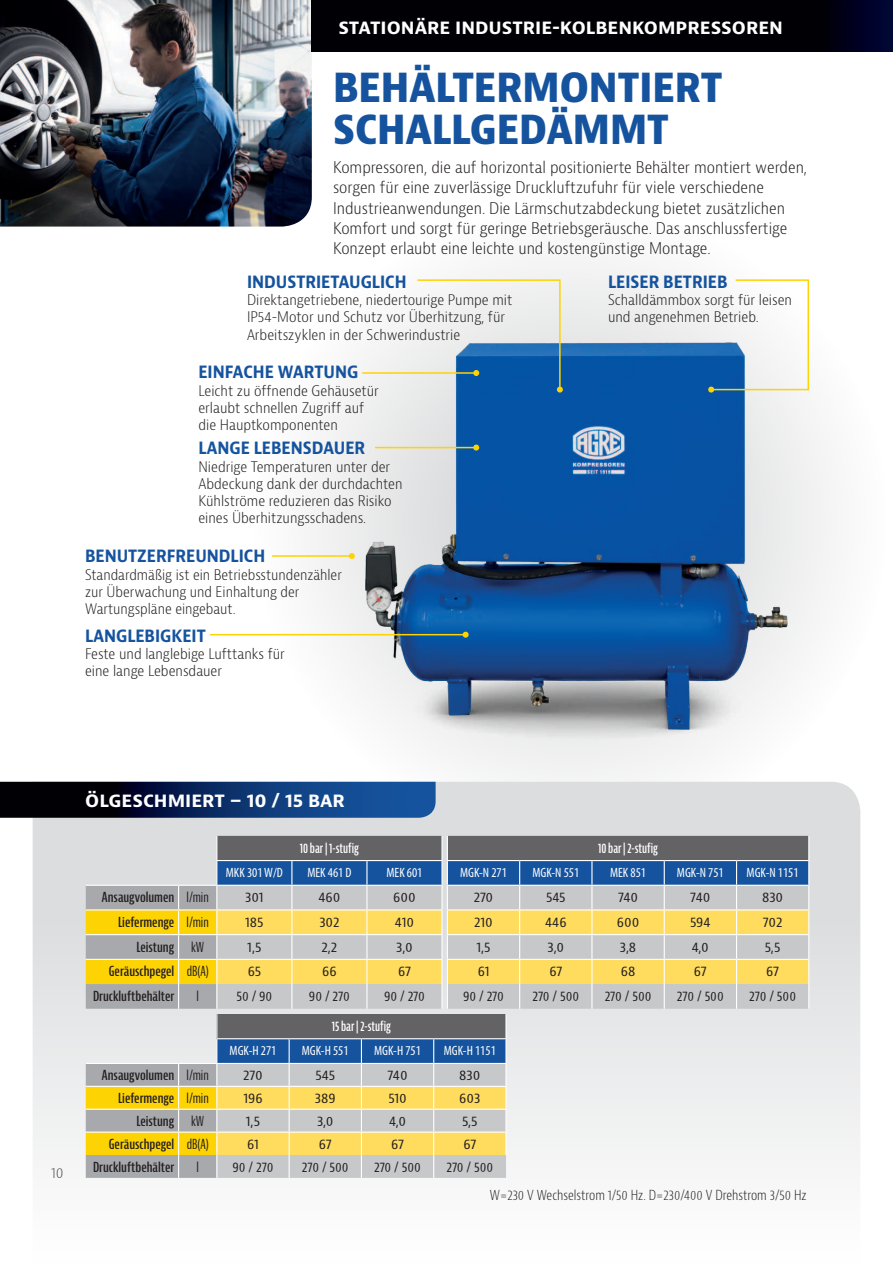
<style>
.page{position:relative;width:893px;height:1263px;background:#fff}
.page>*{position:absolute;margin:0;border:0;box-sizing:border-box;transform-origin:0 0}
.t1{font:800 condensed 39px/42px "Bernino Sans";color:#15539e}
.t2{font:700 18px "Bernino Sans";color:#fff}
.t3{font:700 condensed 16.5px "Bernina Sans";color:#15539e}
.t4{font:300 condensed 15.75px/20.2px "Bernina Sans";color:#231f20}
.t5{font:300 condensed 14.25px/17.2px "Bernina Sans";color:#231f20}
.t6{font:600 extra-condensed 13.5px "Bernina Sans";color:#231f20;scale:1.15 1}
.t7{font:condensed 13.5px "Bernina Sans";letter-spacing:-.005em;color:#231f20}
.t8{font:condensed 13.5px "Myriad Pro";color:#fff}
.t9{font:condensed 13.5px "Bernina Sans";letter-spacing:-.01em;color:#231f20}
.t10{font:300 condensed 13.5px "Bernina Sans";color:#231f20}
.t11{font:600 extra-condensed 13.5px "Bernina Sans";color:#fff}
.t12{font:extra-condensed 13.5px "Bernina Sans";color:#231f20;scale:1.12 1}
.s1{font-weight:400}
</style>
<div class="page">
<div style="left:254px;top:205px;width:633px;height:633px;background:#f7f7f7;border-radius:50%"></div>
<img style="left:0;top:0;width:312px;height:227px">
<svg style="left:312px;top:0;width:581px;height:51px;background:#000008"></svg>
<svg style="left:33px;top:782px;width:827px;height:396px;background:#e1e2e3"></svg>
<svg style="left:0;top:782px;width:436px;height:36px;background:#0b2956"></svg>
<img style="left:365px;top:342px;width:423px;height:400px">
<svg style="left:86px;top:836px;width:723px;height:342px;background:#c4c2ab"></svg>
<hr style="left:216px;top:1038px;width:73px;height:1px;background:#fff">
<hr style="left:289px;top:1038px;width:72px;height:1px;background:#fff">
<hr style="left:361px;top:1038px;width:73px;height:1px;background:#fff">
<hr style="left:434px;top:1038px;width:73px;height:1px;background:#fff">
<hr style="left:210px;top:634px;width:256px;height:1px;background:#fed304">
<svg style="left:463px;top:632px;width:6px;height:6px"></svg>
<hr style="left:272px;top:555px;width:80px;height:2px;background:#fed304">
<svg style="left:349px;top:553px;width:6px;height:6px"></svg>
<hr style="left:375px;top:447px;width:101px;height:1px;background:#fed304">
<svg style="left:473px;top:445px;width:6px;height:6px"></svg>
<hr style="left:362px;top:372px;width:114px;height:2px;background:#fed304">
<svg style="left:416px;top:279px;width:147px;height:114px"></svg>
<svg style="left:708px;top:279px;width:102px;height:114px"></svg>
<p class="t2" style="left:338px;top:16px;width:446px">STATIONÄRE INDUSTRIE-KOLBENKOMPRESSOREN</p>
<h1 class="t1" style="left:333px;top:68px;width:391px">BEHÄLTERMONTIERT<br>SCHALLGEDÄMMT</h1>
<p class="t4" style="left:333px;top:158px;width:475px">Kompressoren, die auf horizontal positionierte Behälter montiert werden, sorgen für eine zuverlässige Druckluftzufuhr für viele verschiedene Industrieanwendungen. Die Lärmschutzabdeckung bietet zusätzlichen Komfort und sorgt für geringe Betriebsgeräusche. Das anschlussfertige Konzept erlaubt eine leichte und kostengünstige Montage.</p>
<p class="t3" style="left:247px;top:271px;width:161px">INDUSTRIETAUGLICH</p>
<p class="t5" style="left:247px;top:292px;width:267px">Direktangetriebene, niedertourige Pumpe mit<br>IP54-Motor und Schutz vor Überhitzung, für<br>Arbeitszyklen in der Schwerindustrie</p>
<p class="t3" style="left:198px;top:362px;width:161px">EINFACHE WARTUNG</p>
<p class="t5" style="left:198px;top:382px;width:182px">Leicht zu öffnende Gehäusetür erlaubt schnellen Zugriff auf die Hauptkomponenten</p>
<p class="t3" style="left:198px;top:438px;width:168px">LANGE LEBENSDAUER</p>
<p class="t5" style="left:198px;top:458px;width:206px">Niedrige Temperaturen unter der<br>Abdeckung dank der durchdachten<br>Kühlströme reduzieren das Risiko eines Überhitzungsschadens.</p>
<p class="t3" style="left:85px;top:546px;width:182px">BENUTZERFREUNDLICH</p>
<p class="t5" style="left:85px;top:566px;width:258px">Standardmäßig ist ein Betriebsstundenzähler zur Überwachung und Einhaltung der<br>Wartungspläne eingebaut.</p>
<p class="t3" style="left:85px;top:625px;width:122px">LANGLEBIGKEIT</p>
<p class="t5" style="left:85px;top:645px;width:201px">Feste und langlebige Lufttanks für eine lange Lebensdauer</p>
<p class="t3" style="left:608px;top:271px;width:121px">LEISER BETRIEB</p>
<p class="t5" style="left:608px;top:292px;width:185px">Schalldämmbox sorgt für leisen und angenehmen Betrieb.</p>
<p class="t5" style="left:51px;top:1164px;width:14px">10</p>
<p class="t2" style="left:85px;top:789px;width:236px">ÖLGESCHMIERT – 10 / 15 bar</p>
<p class="t11" style="left:300px;top:840px;width:61px">10 bar | 1-stufig</p>
<p class="t11" style="left:598px;top:840px;width:61px">10 bar | 2-stufig</p>
<p class="t8" style="left:226px;top:865px;width:58px">MKK 301 W/D</p>
<p class="t8" style="left:307px;top:865px;width:46px">MEK 461 D</p>
<p class="t8" style="left:386px;top:865px;width:38px">MEK 601</p>
<p class="t8" style="left:460px;top:865px;width:48px">MGK-N 271</p>
<p class="t8" style="left:532px;top:865px;width:48px">MGK-N 551</p>
<p class="t8" style="left:610px;top:865px;width:38px">MEK 851</p>
<p class="t8" style="left:677px;top:865px;width:48px">MGK-N 751</p>
<p class="t8" style="left:747px;top:865px;width:54px">MGK-N 1151</p>
<p class="t6" style="left:102px;top:889px;width:94px">Ansaugvolumen <span class="s1">l/min</span></p>
<p class="t7" style="left:245px;top:889px;width:20px">301</p>
<p class="t7" style="left:318px;top:889px;width:23px">460</p>
<p class="t7" style="left:393px;top:889px;width:24px">600</p>
<p class="t7" style="left:474px;top:889px;width:21px">270</p>
<p class="t7" style="left:546px;top:889px;width:21px">545</p>
<p class="t7" style="left:618px;top:889px;width:22px">740</p>
<p class="t7" style="left:690px;top:889px;width:22px">740</p>
<p class="t7" style="left:762px;top:889px;width:23px">830</p>
<p class="t6" style="left:118px;top:914px;width:80px">Liefermenge <span class="s1">l/min</span></p>
<p class="t7" style="left:245px;top:913px;width:20px">185</p>
<p class="t7" style="left:319px;top:913px;width:22px">302</p>
<p class="t7" style="left:395px;top:913px;width:21px">410</p>
<p class="t7" style="left:474px;top:913px;width:20px">210</p>
<p class="t7" style="left:545px;top:913px;width:23px">446</p>
<p class="t7" style="left:617px;top:913px;width:24px">600</p>
<p class="t7" style="left:690px;top:913px;width:22px">594</p>
<p class="t7" style="left:763px;top:913px;width:21px">702</p>
<p class="t6" style="left:136px;top:939px;width:61px">Leistung <span class="s1">kW</span></p>
<p class="t7" style="left:247px;top:938px;width:16px">1,5</p>
<p class="t7" style="left:321px;top:938px;width:17px">2,2</p>
<p class="t7" style="left:396px;top:938px;width:18px">3,0</p>
<p class="t7" style="left:476px;top:938px;width:16px">1,5</p>
<p class="t7" style="left:548px;top:938px;width:18px">3,0</p>
<p class="t7" style="left:620px;top:938px;width:18px">3,8</p>
<p class="t7" style="left:692px;top:938px;width:19px">4,0</p>
<p class="t7" style="left:765px;top:938px;width:17px">5,5</p>
<p class="t6" style="left:109px;top:964px;width:88px">Geräuschpegel <span class="s1">dB(A)</span></p>
<p class="t7" style="left:248px;top:963px;width:15px">65</p>
<p class="t7" style="left:322px;top:963px;width:16px">66</p>
<p class="t7" style="left:398px;top:963px;width:14px">67</p>
<p class="t7" style="left:478px;top:963px;width:13px">61</p>
<p class="t7" style="left:549px;top:963px;width:14px">67</p>
<p class="t7" style="left:621px;top:963px;width:16px">68</p>
<p class="t7" style="left:694px;top:963px;width:14px">67</p>
<p class="t7" style="left:766px;top:963px;width:14px">67</p>
<p class="t6" style="left:93px;top:988px;width:72px">Druckluftbehälter</p>
<p class="t12" style="left:196px;top:988px;width:4px">l</p>
<p class="t9" style="left:236px;top:988px;width:38px">50 / 90</p>
<p class="t9" style="left:309px;top:988px;width:42px">90 / 270</p>
<p class="t9" style="left:384px;top:988px;width:42px">90 / 270</p>
<p class="t9" style="left:463px;top:988px;width:42px">90 / 270</p>
<p class="t9" style="left:532px;top:988px;width:48px">270 / 500</p>
<p class="t9" style="left:605px;top:988px;width:48px">270 / 500</p>
<p class="t9" style="left:677px;top:988px;width:48px">270 / 500</p>
<p class="t9" style="left:749px;top:988px;width:48px">270 / 500</p>
<p class="t11" style="left:332px;top:1018px;width:61px">15 bar | 2-stufig</p>
<p class="t8" style="left:230px;top:1043px;width:48px">MGK-H 271</p>
<p class="t8" style="left:302px;top:1043px;width:48px">MGK-H 551</p>
<p class="t8" style="left:374px;top:1043px;width:48px">MGK-H 751</p>
<p class="t8" style="left:444px;top:1043px;width:54px">MGK-H 1151</p>
<p class="t6" style="left:102px;top:1068px;width:94px">Ansaugvolumen <span class="s1">l/min</span></p>
<p class="t7" style="left:243px;top:1067px;width:21px">270</p>
<p class="t7" style="left:315px;top:1067px;width:21px">545</p>
<p class="t7" style="left:387px;top:1067px;width:22px">740</p>
<p class="t7" style="left:459px;top:1067px;width:23px">830</p>
<p class="t6" style="left:118px;top:1090px;width:80px">Liefermenge <span class="s1">l/min</span></p>
<p class="t7" style="left:243px;top:1090px;width:21px">196</p>
<p class="t7" style="left:315px;top:1090px;width:22px">389</p>
<p class="t7" style="left:388px;top:1090px;width:20px">510</p>
<p class="t7" style="left:459px;top:1090px;width:23px">603</p>
<p class="t6" style="left:136px;top:1113px;width:61px">Leistung <span class="s1">kW</span></p>
<p class="t7" style="left:246px;top:1113px;width:16px">1,5</p>
<p class="t7" style="left:317px;top:1113px;width:18px">3,0</p>
<p class="t7" style="left:389px;top:1113px;width:19px">4,0</p>
<p class="t7" style="left:462px;top:1113px;width:17px">5,5</p>
<p class="t6" style="left:109px;top:1136px;width:88px">Geräuschpegel <span class="s1">dB(A)</span></p>
<p class="t7" style="left:247px;top:1135px;width:13px">61</p>
<p class="t7" style="left:319px;top:1135px;width:14px">67</p>
<p class="t7" style="left:391px;top:1135px;width:14px">67</p>
<p class="t7" style="left:463px;top:1135px;width:14px">67</p>
<p class="t6" style="left:93px;top:1159px;width:72px">Druckluftbehälter</p>
<p class="t12" style="left:196px;top:1159px;width:4px">l</p>
<p class="t9" style="left:233px;top:1159px;width:42px">90 / 270</p>
<p class="t9" style="left:302px;top:1159px;width:48px">270 / 500</p>
<p class="t9" style="left:374px;top:1159px;width:48px">270 / 500</p>
<p class="t9" style="left:446px;top:1159px;width:48px">270 / 500</p>
<p class="t10" style="left:490px;top:1186px;width:318px">W=230 V Wechselstrom 1/50 Hz. D=230/400 V Drehstrom 3/50 Hz</p>
</div>
